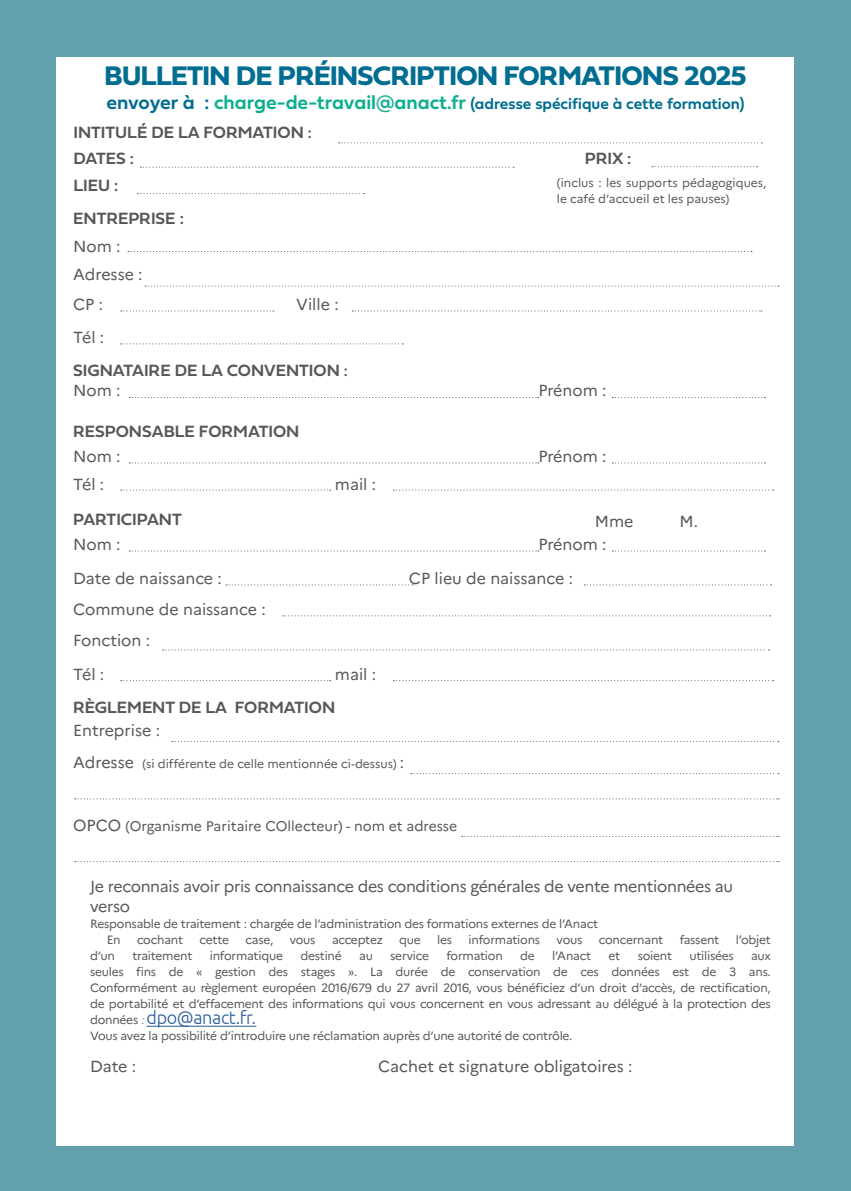
<style>
.page{position:relative;width:851px;height:1191px;background:#fff}
.page>*{position:absolute;margin:0;border:0;box-sizing:border-box;transform-origin:0 0}
.t1{font:28px "Fieldwork Geo Bold";letter-spacing:-.02em;color:#006d91}
.t2{font:300 18px "Ubuntu";letter-spacing:-.02em;color:#275b9b}
.t3{font:17px "Fieldwork Geo Demibold";color:#575756}
.t4{font:16px/20px "Marianne";letter-spacing:-.005em;color:#575756}
.t5{font:16px "Fieldwork Geo Demibold";color:#006d91}
.t6{font:14px "Marianne";color:#575756}
.t7{font:12px/16px "Marianne";letter-spacing:-.02em;color:#575756;text-align:justify}
.t8{font:12px/16px "Marianne";color:#575756}
.s1{font-size:20px}
.s2{font-size:20px;color:#0dae8e}
.s3{font-size:16px}
.s4{font-family:"Marianne";font-weight:400;font-size:12px;color:#575756}
.s5{font-family:"Fieldwork";font-style:italic;font-size:12px;color:#575756}
</style>
<div class="page">
<div style="left:0;top:0;width:850px;height:1191px;background:#62a1ab"></div>
<div style="left:57px;top:57px;width:737px;height:1088px;background:#fff"></div>
<svg style="left:282px;top:615px;width:488px;height:1px"></svg>
<svg style="left:162px;top:649px;width:607px;height:1px"></svg>
<svg style="left:128px;top:251px;width:624px;height:1px"></svg>
<svg style="left:145px;top:285px;width:633px;height:1px"></svg>
<svg style="left:172px;top:741px;width:606px;height:1px"></svg>
<svg style="left:411px;top:773px;width:367px;height:1px"></svg>
<svg style="left:461px;top:836px;width:317px;height:1px"></svg>
<svg style="left:75px;top:798px;width:703px;height:1px"></svg>
<svg style="left:75px;top:861px;width:703px;height:1px"></svg>
<svg style="left:121px;top:310px;width:153px;height:1px"></svg>
<svg style="left:612px;top:397px;width:153px;height:1px"></svg>
<svg style="left:612px;top:462px;width:153px;height:1px"></svg>
<svg style="left:612px;top:550px;width:153px;height:1px"></svg>
<svg style="left:121px;top:343px;width:282px;height:1px"></svg>
<svg style="left:226px;top:584px;width:187px;height:1px"></svg>
<svg style="left:584px;top:584px;width:187px;height:1px"></svg>
<svg style="left:121px;top:489px;width:209px;height:1px"></svg>
<svg style="left:393px;top:489px;width:380px;height:1px"></svg>
<svg style="left:121px;top:680px;width:209px;height:1px"></svg>
<svg style="left:393px;top:680px;width:380px;height:1px"></svg>
<svg style="left:352px;top:310px;width:409px;height:1px"></svg>
<svg style="left:129px;top:397px;width:409px;height:1px"></svg>
<svg style="left:129px;top:462px;width:409px;height:1px"></svg>
<svg style="left:129px;top:550px;width:409px;height:1px"></svg>
<hr style="left:146px;top:1025px;width:110px;height:1px;background:#275b9b">
<svg style="left:140px;top:167px;width:374px;height:1px"></svg>
<svg style="left:138px;top:193px;width:226px;height:1px"></svg>
<svg style="left:652px;top:166px;width:105px;height:1px"></svg>
<svg style="left:338px;top:142px;width:424px;height:1px"></svg>
<p class="t1" style="left:104px;top:53px;width:643px">BULLETIN DE PRÉINSCRIPTION FORMATIONS 2025</p>
<p class="t5" style="left:106px;top:91px;width:639px"><span class="s1">envoyer à :</span> <span class="s2">charge-de-travail@anact.fr</span> (adresse spécifique à cette formation)</p>
<p class="t3" style="left:73px;top:118px;width:240px">INTITULÉ DE LA FORMATION <span class="s3">:</span></p>
<p class="t3" style="left:73px;top:145px;width:62px">DATES :</p>
<p class="t3" style="left:584px;top:145px;width:48px">PRIX :</p>
<p class="t8" style="left:556px;top:175px;width:211px">(inclus : les supports pédagogiques, le café d’accueil et les pauses)</p>
<p class="t3" style="left:73px;top:172px;width:47px">LIEU :</p>
<p class="t3" style="left:73px;top:205px;width:112px">ENTREPRISE :</p>
<p class="t4" style="left:73px;top:236px;width:49px">Nom :</p>
<p class="t4" style="left:73px;top:264px;width:71px">Adresse :</p>
<p class="t4" style="left:73px;top:294px;width:31px">CP :</p>
<p class="t4" style="left:73px;top:328px;width:33px">Tél :</p>
<p class="t4" style="left:296px;top:294px;width:44px">Ville :</p>
<p class="t3" style="left:73px;top:357px;width:276px">SIGNATAIRE DE LA CONVENTION <span class="s3">:</span></p>
<p class="t4" style="left:73px;top:381px;width:49px">Nom :</p>
<p class="t3" style="left:73px;top:418px;width:228px">RESPONSABLE FORMATION</p>
<p class="t4" style="left:73px;top:446px;width:49px">Nom :</p>
<p class="t4" style="left:73px;top:474px;width:33px">Tél :</p>
<p class="t4" style="left:335px;top:474px;width:43px">mail :</p>
<p class="t4" style="left:538px;top:381px;width:70px">Prénom :</p>
<p class="t4" style="left:538px;top:446px;width:70px">Prénom :</p>
<p class="t3" style="left:73px;top:506px;width:110px">PARTICIPANT</p>
<p class="t4" style="left:594px;top:511px;width:40px">Mme</p>
<p class="t4" style="left:679px;top:511px;width:20px">M.</p>
<p class="t4" style="left:73px;top:534px;width:49px">Nom :</p>
<p class="t4" style="left:538px;top:534px;width:70px">Prénom :</p>
<p class="t4" style="left:73px;top:568px;width:150px">Date de naissance :</p>
<p class="t4" style="left:409px;top:568px;width:166px">CP lieu de naissance :</p>
<p class="t4" style="left:73px;top:599px;width:194px">Commune de naissance :</p>
<p class="t4" style="left:73px;top:630px;width:78px">Fonction :</p>
<p class="t4" style="left:73px;top:664px;width:33px">Tél :</p>
<p class="t4" style="left:335px;top:664px;width:43px">mail :</p>
<p class="t3" style="left:73px;top:693px;width:263px">RÈGLEMENT DE LA FORMATION</p>
<p class="t4" style="left:73px;top:720px;width:88px">Entreprise :</p>
<p class="t8" style="left:73px;top:756px;width:332px"><span class="s3">Adresse</span> (si différente de celle mentionnée ci-dessus) <span class="s3">:</span></p>
<p class="t6" style="left:73px;top:817px;width:385px"><span class="s3">OPCO</span> (Organisme Paritaire COllecteur) - nom et adresse</p>
<p class="t4" style="left:90px;top:876px;width:644px">Je reconnais avoir pris connaissance des conditions générales de vente mentionnées au verso</p>
<p class="t7" style="left:90px;top:916px;width:509px">Responsable de traitement : chargée de l’administration des formations externes de l’Anact</p>
<p class="t7" style="left:107px;top:932px;width:15px">En</p>
<p class="t7" style="left:137px;top:932px;width:48px">cochant</p>
<p class="t7" style="left:200px;top:932px;width:31px">cette</p>
<p class="t7" style="left:245px;top:932px;width:29px">case,</p>
<p class="t7" style="left:290px;top:932px;width:27px">vous</p>
<p class="t7" style="left:332px;top:932px;width:52px">acceptez</p>
<p class="t7" style="left:399px;top:932px;width:23px">que</p>
<p class="t7" style="left:437px;top:932px;width:16px">les</p>
<p class="t7" style="left:468px;top:932px;width:73px">informations</p>
<p class="t7" style="left:556px;top:932px;width:27px">vous</p>
<p class="t7" style="left:598px;top:932px;width:66px">concernant</p>
<p class="t7" style="left:679px;top:932px;width:41px">fassent</p>
<p class="t7" style="left:735px;top:932px;width:37px">l’objet</p>
<p class="t7" style="left:90px;top:948px;width:26px">d’un</p>
<p class="t7" style="left:132px;top:948px;width:61px">traitement</p>
<p class="t7" style="left:210px;top:948px;width:75px">informatique</p>
<p class="t7" style="left:300px;top:948px;width:43px">destiné</p>
<p class="t7" style="left:359px;top:948px;width:15px">au</p>
<p class="t7" style="left:390px;top:948px;width:40px">service</p>
<p class="t7" style="left:446px;top:948px;width:58px">formation</p>
<p class="t7" style="left:520px;top:948px;width:16px">de</p>
<p class="t7" style="left:552px;top:948px;width:41px">l’Anact</p>
<p class="t7" style="left:608px;top:948px;width:13px">et</p>
<p class="t7" style="left:637px;top:948px;width:36px">soient</p>
<p class="t7" style="left:689px;top:948px;width:46px">utilisées</p>
<p class="t7" style="left:90px;top:948px;width:682px;text-indent:661px">aux seules fins de « gestion des stages ». La durée de conservation de ces données est de 3 ans.<br>Conformément au règlement européen 2016/679 du 27 avril 2016, vous bénéficiez d’un droit d’accès, de rectification, de portabilité et d’effacement des informations qui vous concernent en vous adressant au délégué à la protection des</p>
<p class="t2" style="left:90px;top:1007px;width:168px"><span class="s4">données</span> <span class="s5">:</span> dpo@anact.fr.</p>
<p class="t7" style="left:90px;top:1028px;width:484px">Vous avez la possibilité d’introduire une réclamation auprès d’une autorité de contrôle.</p>
<p class="t4" style="left:90px;top:1056px;width:48px">Date :</p>
<p class="t4" style="left:378px;top:1056px;width:256px">Cachet et signature obligatoires :</p>
</div>
